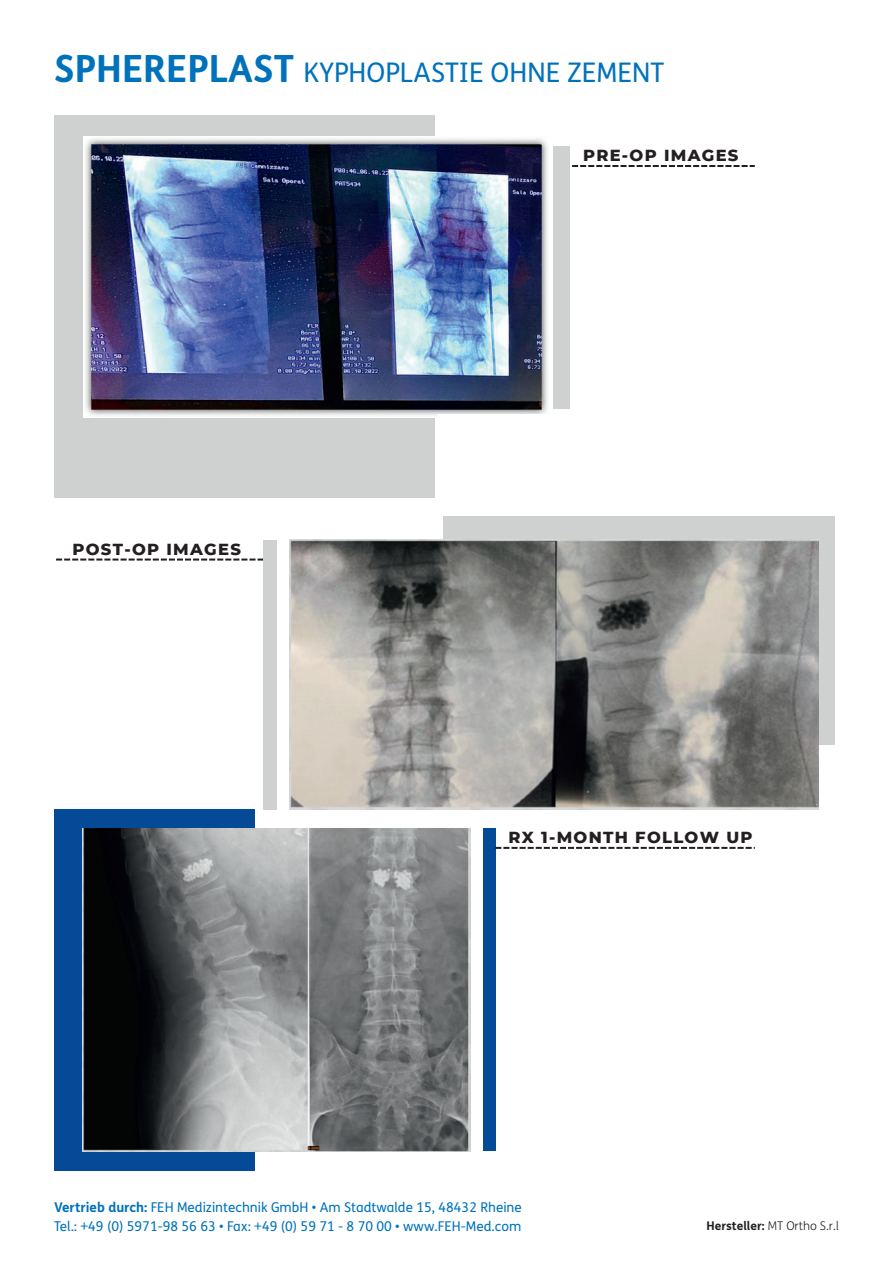
<style>
.page{position:relative;width:893px;height:1263px;background:#fff}
.page>*{position:absolute;margin:0;border:0;box-sizing:border-box;transform-origin:0 0}
.t1{font:27px "FS Me";color:#0072bc}
.t2{font:800 16.35px "Montserrat";letter-spacing:.08em;color:#231f20}
.t3{font:13.5px/19.5px "FS Me";color:#0072bc}
.t4{font:300 12px "FS Me";color:#231f20}
.s1{font-weight:700;font-size:37.5px}
.s2{font-weight:700}
</style>
<div class="page">
<div style="left:54px;top:116px;width:380px;height:382px;background:#cfd1d1"></div>
<img style="left:84px;top:137px;width:464px;height:280px">
<div style="left:554px;top:146px;width:16px;height:263px;background:#cfd1d1"></div>
<svg style="left:572px;top:165px;width:183px;height:2px"></svg>
<div style="left:444px;top:516px;width:391px;height:228px;background:#cfd1d1"></div>
<img style="left:289px;top:540px;width:529px;height:269px">
<div style="left:263px;top:540px;width:14px;height:269px;background:#cfd1d1"></div>
<svg style="left:56px;top:558px;width:207px;height:2px"></svg>
<div style="left:54px;top:809px;width:201px;height:362px;background:#044a97"></div>
<img style="left:82px;top:828px;width:388px;height:323px">
<div style="left:483px;top:828px;width:12px;height:323px;background:#044a97"></div>
<svg style="left:495px;top:847px;width:260px;height:2px"></svg>
<div style="left:438px;top:414px;width:403px;height:92px;background:#fff"></div>
<h1 class="t1" style="left:54px;top:54px;width:612px"><span class="s1">SPHEREPLAST</span> KYPHOPLASTIE OHNE ZEMENT</h1>
<p class="t2" style="left:72px;top:537px;width:170px">POST-OP IMAGES</p>
<p class="t2" style="left:583px;top:143px;width:157px">PRE-OP IMAGES</p>
<p class="t2" style="left:508px;top:825px;width:246px">RX 1-MONTH FOLLOW UP</p>
<p class="t3" style="left:54px;top:1197px;width:469px"><span class="s2">Vertrieb durch:</span> FEH Medizintechnik GmbH • Am Stadtwalde 15, 48432 Rheine<br>Tel.: +49 (0) 5971-98 56 63 • Fax: +49 (0) 59 71 - 8 70 00 • www.FEH-Med.com</p>
<p class="t4" style="left:706px;top:1218px;width:134px"><span class="s2">Hersteller:</span> MT Ortho S.r.l</p>
</div>
